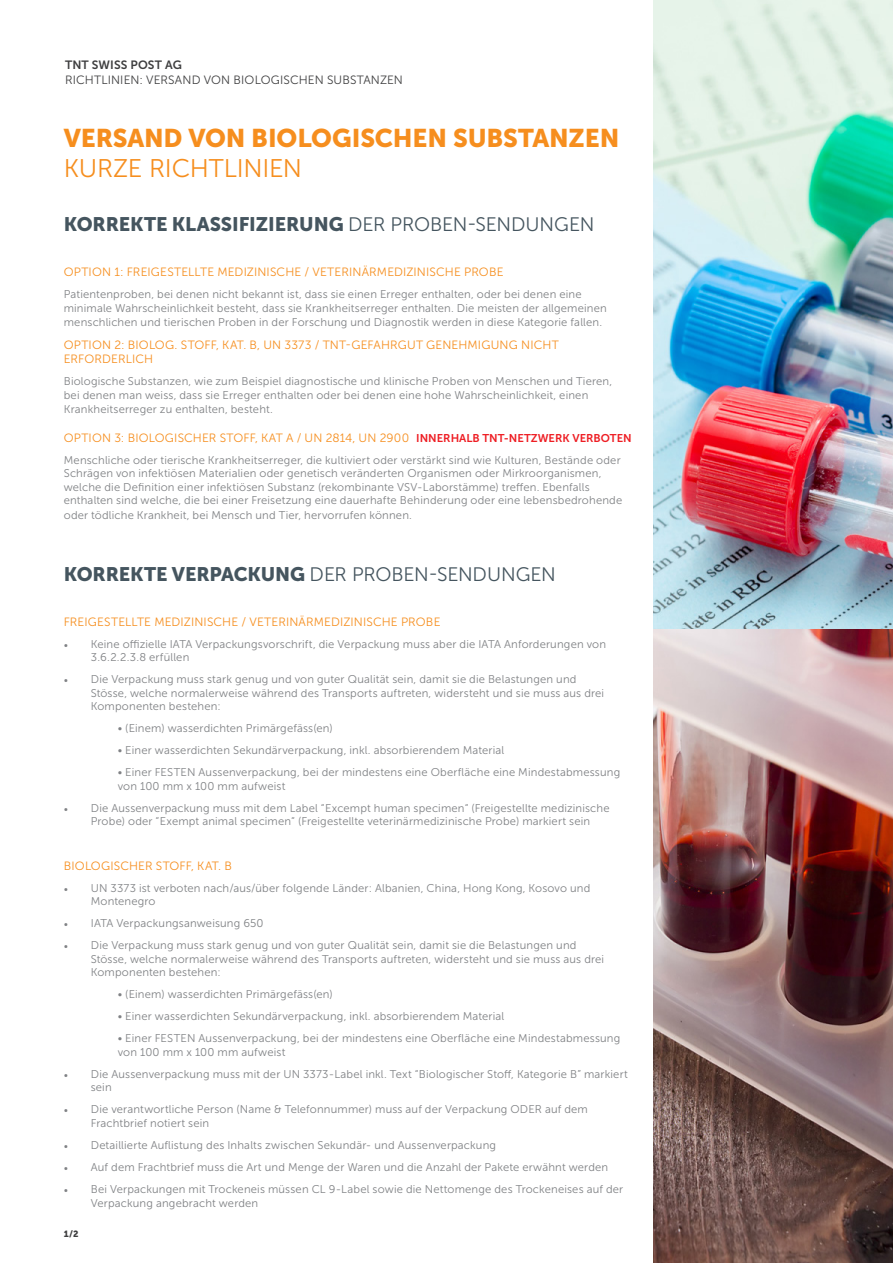
<style>
.page{position:relative;width:893px;height:1263px;background:#fff}
.page>*{position:absolute;margin:0;border:0;box-sizing:border-box;transform-origin:0 0}
.t1{font:25.5px "Museo Sans 900";letter-spacing:-.005em;color:#f68e1e}
.t2{font:25.5px "Museo Sans 300";letter-spacing:-.01em;color:#f68e1e}
.t3{font:19.5px "Museo Sans 900";letter-spacing:-.005em;color:#45555f}
.t4{font:19.5px "Museo Sans 300";letter-spacing:-.005em;color:#45555f}
.t5{font:12px/14.4px "Museo Sans 300";letter-spacing:.015em;color:#f68e1e}
.t6{font:12px "Museo Sans 300";letter-spacing:.01em;color:#3e3e3f}
.t7{font:12px "Museo Sans 700";letter-spacing:.01em;color:#3e3e3f}
.t8{font:11.25px/13.5px "Museo Sans 300";letter-spacing:.015em;color:#808285}
.t9{font:11.25px "Museo Sans 700";color:#ee1d23}
.t10{font:9px "Museo Sans 900";color:#3e3e3f}
.s1{font-family:"Museo Sans 300"}
.s2{font-family:"Museo Sans 900"}
.s3{font-family:"Minion Pro"}
</style>
<div class="page">
<img style="left:654px;top:0;width:239px;height:629px">
<img style="left:654px;top:629px;width:239px;height:634px">
<p class="t7" style="left:65px;top:58px;width:118px">TNT SWISS POST AG</p>
<p class="t6" style="left:65px;top:73px;width:339px">RICHTLINIEN: VERSAND VON BIOLOGISCHEN SUBSTANZEN</p>
<p class="t1" style="left:64px;top:123px;width:557px">VERSAND VON BIOLOGISCHEN SUBSTANZEN</p>
<p class="t2" style="left:64px;top:155px;width:240px">KURZE RICHTLINIEN</p>
<p class="t3" style="left:64px;top:214px;width:532px">KORREKTE KLASSIFIZIERUNG <span class="s1">DER PROBEN-SENDUNGEN</span></p>
<p class="t5" style="left:64px;top:265px;width:441px">OPTION 1: FREIGESTELLTE MEDIZINISCHE / VETERINÄRMEDIZINISCHE PROBE</p>
<p class="t8" style="left:64px;top:287px;width:545px;line-height:14px">Patientenproben, bei denen nicht bekannt ist, dass sie einen Erreger enthalten, oder bei denen eine minimale Wahrscheinlichkeit besteht, dass sie Krankheitserreger enthalten. Die meisten der allgemeinen menschlichen und tierischen Proben in der Forschung und Diagnostik werden in diese Kategorie fallen.</p>
<p class="t5" style="left:64px;top:338px;width:496px">OPTION 2: BIOLOG. STOFF, KAT. B, UN 3373 / TNT-GEFAHRGUT GENEHMIGUNG NICHT<br>ERFORDERLICH</p>
<p class="t8" style="left:64px;top:374px;width:550px;line-height:14px">Biologische Substanzen, wie zum Beispiel diagnostische und klinische Proben von Menschen und Tieren, bei denen man weiss, dass sie Erreger enthalten oder bei denen eine hohe Wahrscheinlichkeit, einen<br>Krankheitserreger zu enthalten, besteht.</p>
<p class="t5" style="left:64px;top:431px;width:347px">OPTION 3: BIOLOGISCHER STOFF, KAT A / UN 2814, UN 2900</p>
<p class="t8" style="left:64px;top:453px;width:560px">Menschliche oder tierische Krankheitserreger, die kultiviert oder verstärkt sind wie Kulturen, Bestände oder Schrägen von infektiösen Materialien oder genetisch veränderten Organismen oder Mirkroorganismen, welche die Definition einer infektiösen Substanz (rekombinante VSV-Laborstämme) treffen. Ebenfalls enthalten sind welche, die bei einer Freisetzung eine dauerhafte Behinderung oder eine lebensbedrohende oder tödliche Krankheit, bei Mensch und Tier, hervorrufen können.</p>
<p class="t9" style="left:416px;top:432px;width:217px">INNERHALB TNT-NETZWERK VERBOTEN</p>
<p class="t4" style="left:64px;top:564px;width:494px"><span class="s2">KORREKTE VERPACKUNG</span> DER PROBEN-SENDUNGEN</p>
<p class="t5" style="left:64px;top:615px;width:378px">FREIGESTELLTE MEDIZINISCHE / VETERINÄRMEDIZINISCHE PROBE</p>
<p class="t8" style="left:91px;top:637px;width:517px;text-indent:-27px"><span class="s3">•</span> Keine offizielle IATA Verpackungsvorschrift, die Verpackung muss aber die IATA Anforderungen von<br>3.6.2.2.3.8 erfüllen</p>
<p class="t8" style="left:91px;top:673px;width:515px;text-indent:-27px"><span class="s3">•</span> Die Verpackung muss stark genug und von guter Qualität sein, damit sie die Belastungen und<br>Stösse, welche normalerweise während des Transports auftreten, widersteht und sie muss aus drei<br>Komponenten bestehen:</p>
<p class="t8" style="left:118px;top:722px;width:217px">• (Einem) wasserdichten Primärgefäss(en)</p>
<p class="t8" style="left:118px;top:744px;width:388px">• Einer wasserdichten Sekundärverpackung, inkl. absorbierendem Material</p>
<p class="t8" style="left:118px;top:766px;width:504px">• Einer FESTEN Aussenverpackung, bei der mindestens eine Oberfläche eine Mindestabmessung von 100 mm x 100 mm aufweist</p>
<p class="t8" style="left:91px;top:801px;width:520px;text-indent:-27px"><span class="s3">•</span> Die Aussenverpackung muss mit dem Label “Excempt human specimen“ (Freigestellte medizinische<br>Probe) oder “Exempt animal specimen“ (Freigestellte veterinärmedizinische Probe) markiert sein</p>
<p class="t5" style="left:64px;top:859px;width:170px">BIOLOGISCHER STOFF, KAT. B</p>
<p class="t8" style="left:91px;top:881px;width:501px;text-indent:-27px"><span class="s3">•</span> UN 3373 ist verboten nach/aus/über folgende Länder: Albanien, China, Hong Kong, Kosovo und<br>Montenegro</p>
<p class="t8" style="left:64px;top:917px;width:201px"><span class="s3">•</span> IATA Verpackungsanweisung 650</p>
<p class="t8" style="left:91px;top:939px;width:515px;text-indent:-27px"><span class="s3">•</span> Die Verpackung muss stark genug und von guter Qualität sein, damit sie die Belastungen und<br>Stösse, welche normalerweise während des Transports auftreten, widersteht und sie muss aus drei<br>Komponenten bestehen:</p>
<p class="t8" style="left:118px;top:988px;width:217px">• (Einem) wasserdichten Primärgefäss(en)</p>
<p class="t8" style="left:118px;top:1010px;width:388px">• Einer wasserdichten Sekundärverpackung, inkl. absorbierendem Material</p>
<p class="t8" style="left:118px;top:1032px;width:504px">• Einer FESTEN Aussenverpackung, bei der mindestens eine Oberfläche eine Mindestabmessung von 100 mm x 100 mm aufweist</p>
<p class="t8" style="left:91px;top:1067px;width:539px;text-indent:-27px"><span class="s3">•</span> Die Aussenverpackung muss mit der UN 3373-Label inkl. Text “Biologischer Stoff, Kategorie B” markiert sein</p>
<p class="t8" style="left:91px;top:1103px;width:499px;text-indent:-27px"><span class="s3">•</span> Die verantwortliche Person (Name &amp; Telefonnummer) muss auf der Verpackung ODER auf dem<br>Frachtbrief notiert sein</p>
<p class="t8" style="left:64px;top:1138px;width:434px"><span class="s3">•</span> Detaillierte Auflistung des Inhalts zwischen Sekundär- und Aussenverpackung</p>
<p class="t8" style="left:64px;top:1160px;width:546px"><span class="s3">•</span> Auf dem Frachtbrief muss die Art und Menge der Waren und die Anzahl der Pakete erwähnt werden</p>
<p class="t8" style="left:91px;top:1182px;width:534px;text-indent:-27px"><span class="s3">•</span> Bei Verpackungen mit Trockeneis müssen CL 9-Label sowie die Nettomenge des Trockeneises auf der<br>Verpackung angebracht werden</p>
<p class="t10" style="left:64px;top:1229px;width:16px">1/2</p>
</div>
